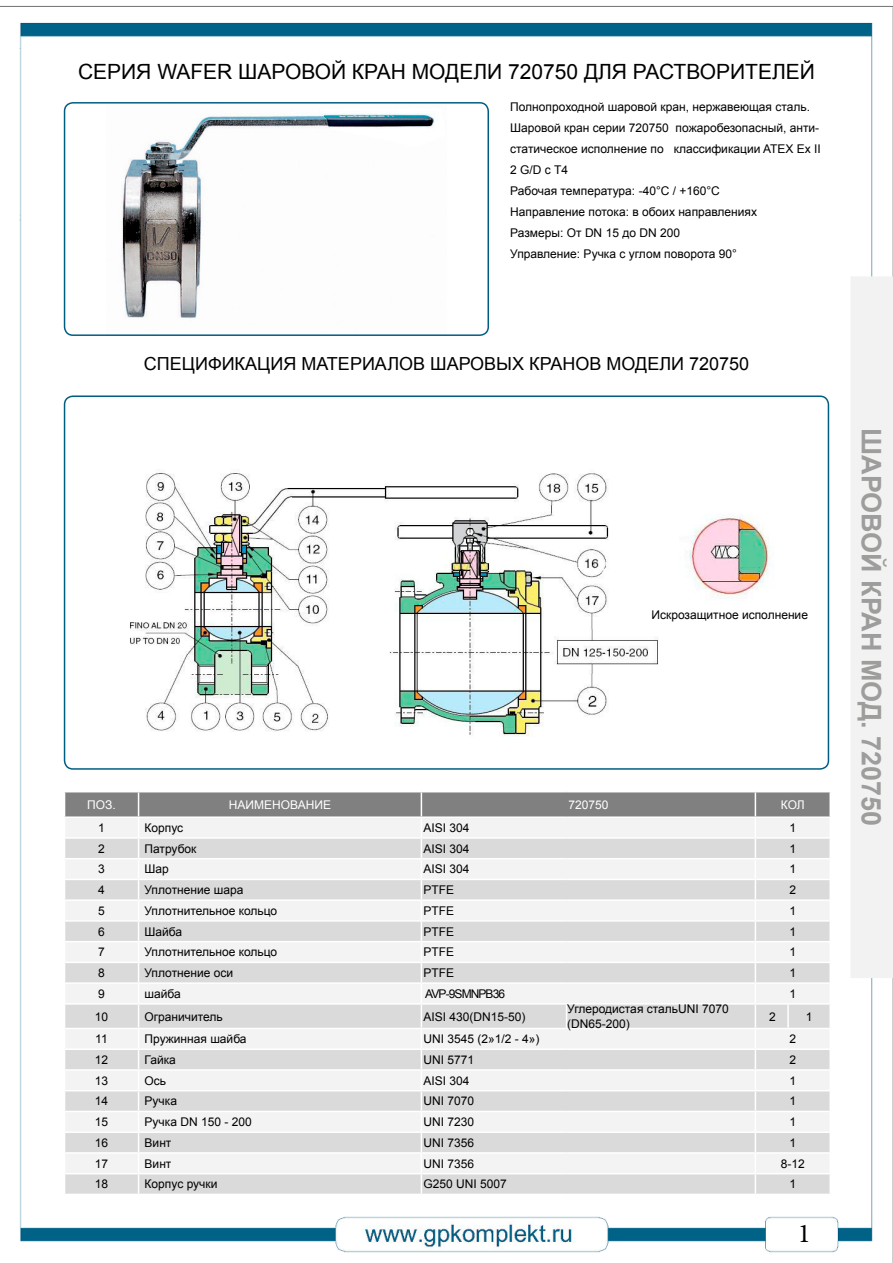
<style>
.page{position:relative;width:893px;height:1263px;background:#fff}
.page>*{position:absolute;margin:0;border:0;box-sizing:border-box;transform-origin:0 0}
.t1{font:700 27px "Arial";color:#9d9d9c}
.t2{font:27px "Minion Pro";color:#000}
.t3{font:21px "Arial";color:#000}
.t4{font:18px "Arial";color:#000}
.t5{font:12px/21px "Arial";color:#000}
.t6{font:12px "Arial";color:#fff}
.t7{font:12px "Arial";letter-spacing:-.075em;color:#000}
</style>
<div class="page">
<img style="left:0;top:5px;width:893px;height:1258px">
<div style="left:851px;top:277px;width:41px;height:700px;background:#f2f2f2"></div>
<div style="left:850px;top:276px;width:43px;height:702px;border:2px solid #f2f2f2"></div>
<img style="left:107px;top:105px;width:339px;height:228px">
<div style="left:64px;top:102px;width:425px;height:234px;border:2px solid #005d82;border-radius:9px"></div>
<img style="left:126px;top:398px;width:560px;height:350px">
<div style="left:64px;top:395px;width:765px;height:375px;border:2px solid #005d82;border-radius:9px"></div>
<hr style="left:64px;top:791px;width:75px;height:1px;background:#fff">
<hr style="left:139px;top:791px;width:282px;height:1px;background:#fff">
<hr style="left:421px;top:791px;width:145px;height:1px;background:#fff">
<hr style="left:566px;top:791px;width:189px;height:1px;background:#fff">
<hr style="left:755px;top:791px;width:33px;height:1px;background:#fff">
<hr style="left:788px;top:791px;width:43px;height:1px;background:#fff">
<svg style="left:64px;top:792px;width:767px;height:402px"></svg>
<hr style="left:788px;top:1173px;width:43px;height:1px;background:#fff">
<hr style="left:829px;top:1174px;width:2px;height:20px;background:#fff">
<hr style="left:64px;top:1194px;width:75px;height:1px;background:#fff">
<hr style="left:139px;top:1194px;width:282px;height:1px;background:#fff">
<hr style="left:421px;top:1194px;width:145px;height:1px;background:#fff">
<hr style="left:566px;top:1194px;width:189px;height:1px;background:#fff">
<hr style="left:755px;top:1194px;width:33px;height:1px;background:#fff">
<hr style="left:788px;top:1194px;width:43px;height:1px;background:#fff">
<img style="left:679px;top:504px;width:103px;height:106px">
<h2 class="t3" style="left:78px;top:58px;width:738px">СЕРИЯ WAFER ШАРОВОЙ КРАН МОДЕЛИ 720750 ДЛЯ РАСТВОРИТЕЛЕЙ</h2>
<p class="t5" style="left:510px;top:96px;width:312px">Полнопроходной шаровой кран, нержавеющая сталь.<br>Шаровой кран серии 720750 пожаробезопасный, анти&shy;статическое исполнение по классификации ATEX Ex II 2 G/D c T4<br>Рабочая температура: -40°С / +160°C<br>Направление потока: в обоих направлениях<br>Размеры: От DN 15 до DN 200<br>Управление: Ручка с углом поворота 90°</p>
<h3 class="t4" style="left:144px;top:352px;width:607px">СПЕЦИФИКАЦИЯ МАТЕРИАЛОВ ШАРОВЫХ КРАНОВ МОДЕЛИ 720750</h3>
<p class="t5" style="left:651px;top:604px;width:158px">Искрозащитное исполнение</p>
<p class="t6" style="left:87px;top:797px;width:30px">ПОЗ.</p>
<p class="t6" style="left:229px;top:797px;width:104px">НАИМЕНОВАНИЕ</p>
<p class="t6" style="left:568px;top:797px;width:42px">720750</p>
<p class="t6" style="left:781px;top:797px;width:25px">КОЛ</p>
<p class="t5" style="left:98px;top:817px;width:8px">1</p>
<p class="t5" style="left:145px;top:817px;width:40px">Корпус</p>
<p class="t5" style="left:423px;top:817px;width:48px">AISI 304</p>
<p class="t5" style="left:789px;top:817px;width:8px">1</p>
<p class="t5" style="left:98px;top:838px;width:8px">2</p>
<p class="t5" style="left:145px;top:838px;width:54px">Патрубок</p>
<p class="t5" style="left:423px;top:838px;width:48px">AISI 304</p>
<p class="t5" style="left:789px;top:838px;width:8px">1</p>
<p class="t5" style="left:98px;top:859px;width:8px">3</p>
<p class="t5" style="left:145px;top:859px;width:26px">Шар</p>
<p class="t5" style="left:423px;top:859px;width:48px">AISI 304</p>
<p class="t5" style="left:789px;top:859px;width:8px">1</p>
<p class="t5" style="left:98px;top:879px;width:8px">4</p>
<p class="t5" style="left:145px;top:879px;width:100px">Уплотнение шара</p>
<p class="t5" style="left:423px;top:879px;width:32px">PTFE</p>
<p class="t5" style="left:789px;top:879px;width:8px">2</p>
<p class="t5" style="left:98px;top:900px;width:8px">5</p>
<p class="t5" style="left:145px;top:900px;width:134px">Уплотнительное кольцо</p>
<p class="t5" style="left:423px;top:900px;width:32px">PTFE</p>
<p class="t5" style="left:789px;top:900px;width:8px">1</p>
<p class="t5" style="left:98px;top:921px;width:8px">6</p>
<p class="t5" style="left:145px;top:921px;width:39px">Шайба</p>
<p class="t5" style="left:423px;top:921px;width:32px">PTFE</p>
<p class="t5" style="left:789px;top:921px;width:8px">1</p>
<p class="t5" style="left:98px;top:942px;width:8px">7</p>
<p class="t5" style="left:145px;top:942px;width:134px">Уплотнительное кольцо</p>
<p class="t5" style="left:423px;top:942px;width:32px">PTFE</p>
<p class="t5" style="left:789px;top:942px;width:8px">1</p>
<p class="t5" style="left:98px;top:962px;width:8px">8</p>
<p class="t5" style="left:145px;top:962px;width:90px">Уплотнение оси</p>
<p class="t5" style="left:423px;top:962px;width:32px">PTFE</p>
<p class="t5" style="left:789px;top:962px;width:8px">1</p>
<p class="t5" style="left:98px;top:983px;width:8px">9</p>
<p class="t5" style="left:145px;top:983px;width:38px">шайба</p>
<p class="t7" style="left:425px;top:986px;width:81px">AVP-9SMNPB36</p>
<p class="t5" style="left:789px;top:983px;width:8px">1</p>
<p class="t5" style="left:95px;top:1006px;width:15px">10</p>
<p class="t5" style="left:145px;top:1006px;width:80px">Ограничитель</p>
<p class="t5" style="left:423px;top:1006px;width:104px">AISI 430(DN15-50)</p>
<p class="t5" style="left:567px;top:1002px;width:163px;line-height:14.4px">Углеродистая стальUNI 7070 (DN65-200)</p>
<p class="t5" style="left:769px;top:1006px;width:8px">2</p>
<p class="t5" style="left:806px;top:1006px;width:8px">1</p>
<p class="t5" style="left:95px;top:1029px;width:14px">11</p>
<p class="t5" style="left:145px;top:1029px;width:104px">Пружинная шайба</p>
<p class="t5" style="left:423px;top:1029px;width:118px">UNI 3545 (2»1/2 - 4»)</p>
<p class="t5" style="left:789px;top:1029px;width:8px">2</p>
<p class="t5" style="left:95px;top:1049px;width:15px">12</p>
<p class="t5" style="left:145px;top:1049px;width:33px">Гайка</p>
<p class="t5" style="left:423px;top:1049px;width:52px">UNI 5771</p>
<p class="t5" style="left:789px;top:1049px;width:8px">2</p>
<p class="t5" style="left:95px;top:1070px;width:15px">13</p>
<p class="t5" style="left:145px;top:1070px;width:23px">Ось</p>
<p class="t5" style="left:423px;top:1070px;width:48px">AISI 304</p>
<p class="t5" style="left:789px;top:1070px;width:8px">1</p>
<p class="t5" style="left:95px;top:1091px;width:15px">14</p>
<p class="t5" style="left:145px;top:1091px;width:34px">Ручка</p>
<p class="t5" style="left:423px;top:1091px;width:52px">UNI 7070</p>
<p class="t5" style="left:789px;top:1091px;width:8px">1</p>
<p class="t5" style="left:95px;top:1111px;width:15px">15</p>
<p class="t5" style="left:145px;top:1111px;width:109px">Ручка DN 150 - 200</p>
<p class="t5" style="left:424px;top:1111px;width:52px">UNI 7230</p>
<p class="t5" style="left:789px;top:1111px;width:8px">1</p>
<p class="t5" style="left:95px;top:1132px;width:15px">16</p>
<p class="t5" style="left:145px;top:1132px;width:28px">Винт</p>
<p class="t5" style="left:424px;top:1132px;width:52px">UNI 7356</p>
<p class="t5" style="left:789px;top:1132px;width:8px">1</p>
<p class="t5" style="left:95px;top:1153px;width:15px">17</p>
<p class="t5" style="left:145px;top:1153px;width:28px">Винт</p>
<p class="t5" style="left:424px;top:1153px;width:52px">UNI 7356</p>
<p class="t5" style="left:781px;top:1153px;width:26px">8-12</p>
<p class="t5" style="left:95px;top:1174px;width:15px">18</p>
<p class="t5" style="left:145px;top:1174px;width:74px">Корпус ручки</p>
<p class="t5" style="left:424px;top:1174px;width:85px">G250 UNI 5007</p>
<p class="t5" style="left:789px;top:1174px;width:8px">1</p>
<h1 class="t2" style="left:798px;top:1215px;width:14px">1</h1>
<h1 class="t1" style="left:889px;top:428px;width:400px;rotate:90deg">ШАРОВОЙ КРАН МОД. 720750</h1>
</div>
